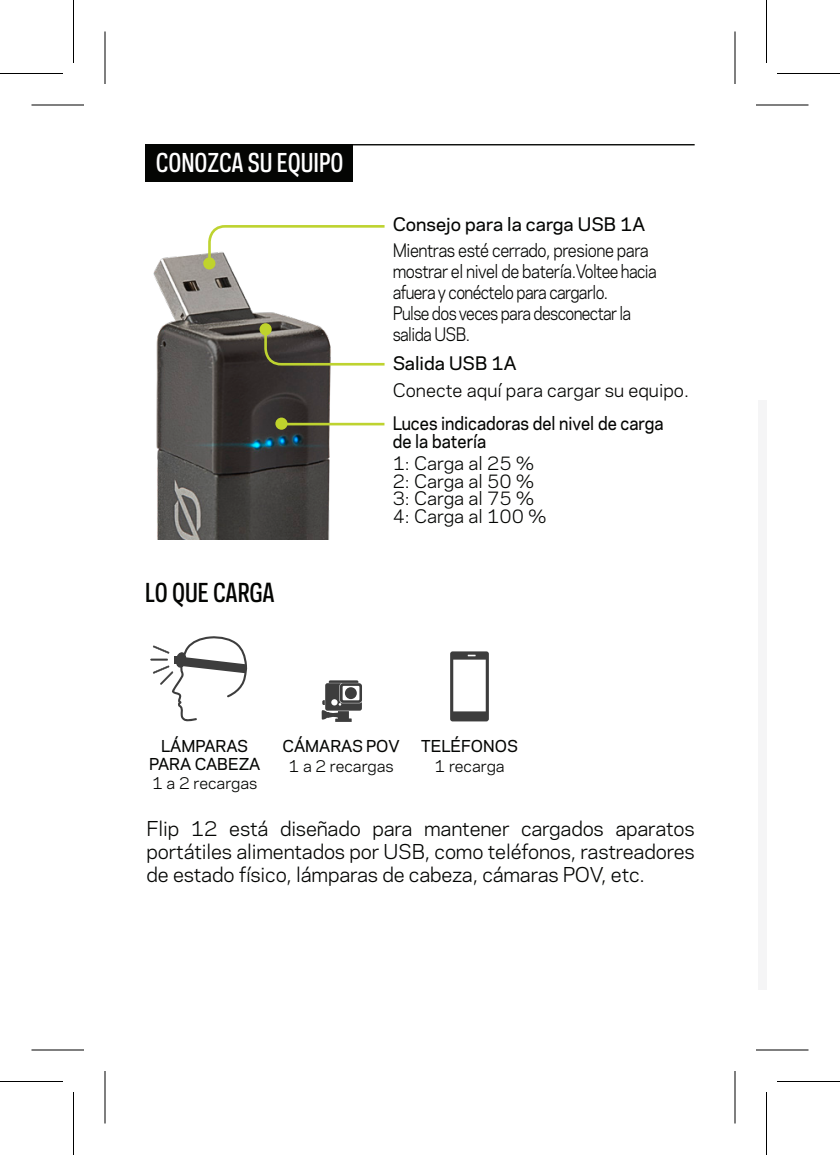
<style>
.page{position:relative;width:840px;height:1155px;background:#fff}
.page>*{position:absolute;margin:0;border:0;box-sizing:border-box;transform-origin:0 0}
.t1{font:500 24.5px "Galaxie Polaris Condensed";color:#fff}
.t2{font:500 24.5px "Galaxie Polaris Condensed";letter-spacing:-.01em;color:#040503}
.t3{font:19.25px/23.1px "Galaxie Polaris";letter-spacing:-.01em;color:#040503;text-align:justify}
.t4{font:17.5px/21px "Galaxie Polaris";letter-spacing:-.03em;color:#040503;scale:.9 1}
.t5{font:17.5px/17.5px "Galaxie Polaris";color:#040503}
.t6{font:500 17.5px/17.5px "Galaxie Polaris";color:#040503;scale:.9 1}
.t7{font:500 17.5px "Galaxie Polaris";color:#040503}
.t8{font:500 15.4px/17.5px "Galaxie Polaris";color:#040503;text-align:center}
.t9{font:15.4px "Galaxie Polaris";color:#040503}
</style>
<div class="page">
<img style="left:153px;top:253px;width:210px;height:286px">
<svg style="left:150px;top:636px;width:97px;height:85px"></svg>
<svg style="left:321px;top:680px;width:41px;height:42px"></svg>
<svg style="left:450px;top:651px;width:39px;height:70px"></svg>
<div style="left:145px;top:144px;width:208px;height:37px;background:#040503"></div>
<svg style="left:203px;top:257px;width:12px;height:13px"></svg>
<svg style="left:207px;top:225px;width:178px;height:43px"></svg>
<hr style="left:145px;top:144px;width:550px;height:1px;background:#040503">
<div style="left:759px;top:401px;width:7px;height:589px;background:#f5f5f6"></div>
<div style="left:275px;top:418px;width:13px;height:12px;background:#c0d32b;border-radius:50%"></div>
<hr style="left:282px;top:423px;width:102px;height:2px;background:#bed330">
<div style="left:260px;top:323px;width:12px;height:12px;background:#c0d32b;border-radius:50%"></div>
<svg style="left:263px;top:323px;width:122px;height:44px"></svg>
<hr style="left:32px;top:104px;width:52px;height:2px;background:#000">
<hr style="left:756px;top:104px;width:52px;height:2px;background:#000">
<hr style="left:32px;top:1049px;width:52px;height:2px;background:#000">
<hr style="left:756px;top:1049px;width:52px;height:2px;background:#000">
<hr style="left:104px;top:32px;width:2px;height:52px;background:#000">
<hr style="left:104px;top:1071px;width:2px;height:53px;background:#000">
<hr style="left:734px;top:32px;width:2px;height:52px;background:#000">
<hr style="left:734px;top:1071px;width:2px;height:53px;background:#000">
<hr style="left:0;top:73px;width:63px;height:1px;background:#000">
<hr style="left:777px;top:73px;width:63px;height:1px;background:#000">
<hr style="left:0;top:1081px;width:63px;height:1px;background:#000">
<hr style="left:777px;top:1081px;width:63px;height:1px;background:#000">
<hr style="left:73px;top:0;width:1px;height:63px;background:#000">
<hr style="left:73px;top:1092px;width:1px;height:63px;background:#000">
<hr style="left:766px;top:0;width:1px;height:63px;background:#000">
<hr style="left:766px;top:1092px;width:1px;height:63px;background:#000">
<p class="t1" style="left:156px;top:147px;width:189px">CONOZCA SU EQUIPO</p>
<p class="t2" style="left:145px;top:576px;width:131px">LO QUE CARGA</p>
<p class="t7" style="left:393px;top:211px;width:254px">Consejo para la carga USB 1A</p>
<p class="t4" style="left:393px;top:239px;width:295px">Mientras esté cerrado, presione para mostrar el nivel de batería.Voltee hacia afuera y conéctelo para cargarlo.<br>Pulse dos veces para desconectar la salida USB.</p>
<p class="t7" style="left:393px;top:350px;width:125px">Salida USB 1A</p>
<p class="t5" style="left:393px;top:380px;width:298px">Conecte aquí para cargar su equipo.</p>
<p class="t6" style="left:393px;top:414px;width:302px">Luces indicadoras del nivel de carga de la batería</p>
<p class="t5" style="left:393px;top:454px;width:155px">1: Carga al 25 %<br>2: Carga al 50 %<br>3: Carga al 75 %<br>4: Carga al 100 %</p>
<p class="t8" style="left:149px;top:737px;width:113px">LÁMPARAS<br>PARA CABEZA</p>
<p class="t9" style="left:152px;top:772px;width:107px">1 a 2 recargas</p>
<p class="t8" style="left:283px;top:737px;width:118px">CÁMARAS POV</p>
<p class="t9" style="left:289px;top:754px;width:107px">1 a 2 recargas</p>
<p class="t8" style="left:421px;top:737px;width:98px">TELÉFONOS</p>
<p class="t9" style="left:435px;top:754px;width:72px">1 recarga</p>
<p class="t3" style="left:147px;top:816px;width:550px">Flip 12 está diseñado para mantener cargados aparatos portátiles alimentados por USB, como teléfonos, rastreadores de estado físico, lámparas de cabeza, cámaras POV, etc.</p>
</div>
